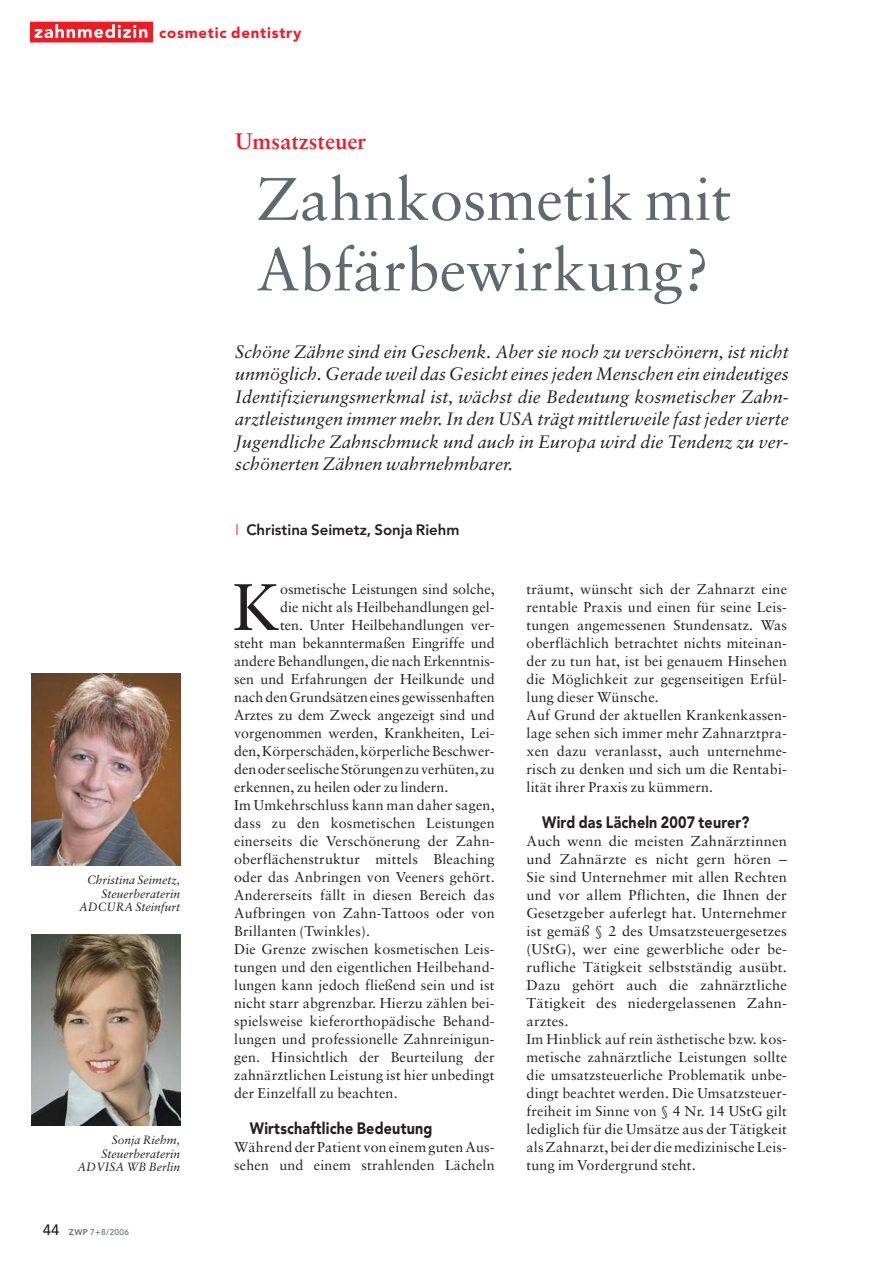
<style>
.page{position:relative;width:893px;height:1263px;background:#fff}
.page>*{position:absolute;margin:0;border:0;box-sizing:border-box;transform-origin:0 0}
.t1{font:65.85px "Sabon";color:#231f20}
.t2{font:60px/70.5px "Sabon";color:#606970}
.t3{font:700 22.5px "Sabon";color:#ed1c24}
.t4{font:italic 18px/22.5px "Sabon";color:#231f20;text-align:justify}
.t5{font:900 16.35px "Avenir";letter-spacing:.015em;color:#231f20;scale:.87 1}
.t6{font:800 15px "Avenir";color:#231f20}
.t7{font:900 15px "Avenir";letter-spacing:.05em;color:#ed1c24}
.t8{font:14.25px/18px "Sabon";letter-spacing:.015em;color:#231f20}
.t9{font:italic 12px/13.5px "Sabon";color:#231f20;text-align:right}
.t10{font:500 8.25px "Avenir";color:#606970}
.s1{font-size:15px;color:#231f20}
.s2{font-weight:800}
</style>
<div class="page">
<svg style="left:30px;top:22px;width:123px;height:20px;background:#f15258"></svg>
<img style="left:31px;top:934px;width:149px;height:191px">
<img style="left:31px;top:674px;width:149px;height:191px">
<p class="t7" style="left:159px;top:27px;width:144px">cosmetic dentistry</p>
<h3 class="t3" style="left:235px;top:132px;width:133px">Umsatzsteuer</h3>
<h2 class="t2" style="left:256px;top:169px;width:476px">Zahnkosmetik mit<br>Abfärbewirkung?</h2>
<p class="t4" style="left:235px;top:342px;width:555px">Schöne Zähne sind ein Geschenk. Aber sie noch zu verschönern, ist nicht unmöglich. Gerade weil das Gesicht eines jeden Menschen ein eindeutiges Identifizierungsmerkmal ist, wächst die Bedeutung kosmetischer Zahn&shy;arztleistungen immer mehr. In den USA trägt mittlerweile fast jeder vierte Jugendliche Zahnschmuck und auch in Europa wird die Tendenz zu ver&shy;schönerten Zähnen wahrnehmbarer.</p>
<p class="t9" style="left:79px;top:874px;width:102px">Christina Seimetz,<br>Steuerberaterin<br>ADCURA Steinfurt</p>
<p class="t9" style="left:77px;top:1134px;width:104px">Sonja Riehm,<br>Steuerberaterin<br>ADVISA WB Berlin</p>
<p class="t10" style="left:43px;top:1228px;width:88px"><span class="s1">44</span> <span class="s2">ZWP</span> 7+8/2006</p>
<p class="t6" style="left:246px;top:524px;width:215px">Christina Seimetz, Sonja Riehm</p>
<h1 class="t1" style="left:233px;top:580px;width:49px">K</h1>
<p class="t8" style="left:280px;top:581px;width:216px">osmetische Leistungen sind solche,</p>
<p class="t8" style="left:280px;top:599px;width:216px">die nicht als Heilbehandlungen gel-</p>
<p class="t8" style="left:280px;top:617px;width:216px">ten. Unter Heilbehandlungen ver-</p>
<p class="t8" style="left:234px;top:635px;width:262px">steht man bekanntermaßen Eingriffe und</p>
<p class="t8" style="left:234px;top:653px;width:262px">andere Behandlungen, die nach Erkenntnis-</p>
<p class="t8" style="left:234px;top:671px;width:262px">sen und Erfahrungen der Heilkunde und</p>
<p class="t8" style="left:234px;top:689px;width:262px">nach den Grundsätzen eines gewissenhaften</p>
<p class="t8" style="left:234px;top:707px;width:262px">Arztes zu dem Zweck angezeigt sind und</p>
<p class="t8" style="left:234px;top:725px;width:262px">vorgenommen werden, Krankheiten, Lei-</p>
<p class="t8" style="left:234px;top:743px;width:262px">den, Körperschäden, körperliche Beschwer-</p>
<p class="t8" style="left:234px;top:761px;width:262px">den oder seelische Störungen zu verhüten, zu</p>
<p class="t8" style="left:234px;top:779px;width:216px">erkennen, zu heilen oder zu lindern.</p>
<p class="t8" style="left:234px;top:797px;width:262px">Im Umkehrschluss kann man daher sagen,</p>
<p class="t8" style="left:234px;top:815px;width:262px">dass zu den kosmetischen Leistungen</p>
<p class="t8" style="left:234px;top:833px;width:262px">einerseits die Verschönerung der Zahn-</p>
<p class="t8" style="left:234px;top:851px;width:262px">oberflächenstruktur mittels Bleaching</p>
<p class="t8" style="left:234px;top:869px;width:262px">oder das Anbringen von Veeners gehört.</p>
<p class="t8" style="left:234px;top:887px;width:262px">Andererseits fällt in diesen Bereich das</p>
<p class="t8" style="left:234px;top:905px;width:262px">Aufbringen von Zahn-Tattoos oder von</p>
<p class="t8" style="left:234px;top:923px;width:137px">Brillanten (Twinkles).</p>
<p class="t8" style="left:234px;top:941px;width:262px">Die Grenze zwischen kosmetischen Leis-</p>
<p class="t8" style="left:234px;top:959px;width:262px">tungen und den eigentlichen Heilbehand-</p>
<p class="t8" style="left:234px;top:977px;width:262px">lungen kann jedoch fließend sein und ist</p>
<p class="t8" style="left:234px;top:995px;width:262px">nicht starr abgrenzbar. Hierzu zählen bei-</p>
<p class="t8" style="left:234px;top:1013px;width:262px">spielsweise kieferorthopädische Behand-</p>
<p class="t8" style="left:234px;top:1031px;width:262px">lungen und professionelle Zahnreinigun-</p>
<p class="t8" style="left:234px;top:1049px;width:262px">gen. Hinsichtlich der Beurteilung der</p>
<p class="t8" style="left:234px;top:1067px;width:262px">zahnärztlichen Leistung ist hier unbedingt</p>
<p class="t8" style="left:234px;top:1085px;width:165px">der Einzelfall zu beachten.</p>
<p class="t5" style="left:250px;top:1122px;width:211px">Wirtschaftliche Bedeutung</p>
<p class="t8" style="left:234px;top:1139px;width:262px">Während der Patient von einem guten Aus&shy;sehen und einem strahlenden Lächeln</p>
<p class="t8" style="left:526px;top:581px;width:262px">träumt, wünscht sich der Zahnarzt eine rentable Praxis und einen für seine Leis&shy;tungen angemessenen Stundensatz. Was oberflächlich betrachtet nichts miteinan&shy;der zu tun hat, ist bei genauem Hinsehen die Möglichkeit zur gegenseitigen Erfül&shy;lung dieser Wünsche.<br>Auf Grund der aktuellen Krankenkassen&shy;lage sehen sich immer mehr Zahnarztpra&shy;xen dazu veranlasst, auch unternehme&shy;risch zu denken und sich um die Rentabi&shy;lität ihrer Praxis zu kümmern.</p>
<p class="t5" style="left:542px;top:816px;width:240px">Wird das Lächeln 2007 teurer?</p>
<p class="t8" style="left:526px;top:833px;width:262px">Auch wenn die meisten Zahnärztinnen und Zahnärzte es nicht gern hören – Sie sind Unternehmer mit allen Rechten und vor allem Pflichten, die Ihnen der Gesetzgeber auferlegt hat. Unternehmer ist gemäß § 2 des Umsatzsteuergesetzes (UStG), wer eine gewerbliche oder be&shy;rufliche Tätigkeit selbstständig ausübt.<br>Dazu gehört auch die zahnärztliche Tätigkeit des niedergelassenen Zahn&shy;arztes.<br>Im Hinblick auf rein ästhetische bzw. kos&shy;metische zahnärztliche Leistungen sollte die umsatzsteuerliche Problematik unbe&shy;dingt beachtet werden. Die Umsatzsteuer&shy;freiheit im Sinne von § 4 Nr. 14 UStG gilt lediglich für die Umsätze aus der Tätigkeit als Zahnarzt, bei der die medizinische Leis&shy;tung im Vordergrund steht.</p>
</div>
